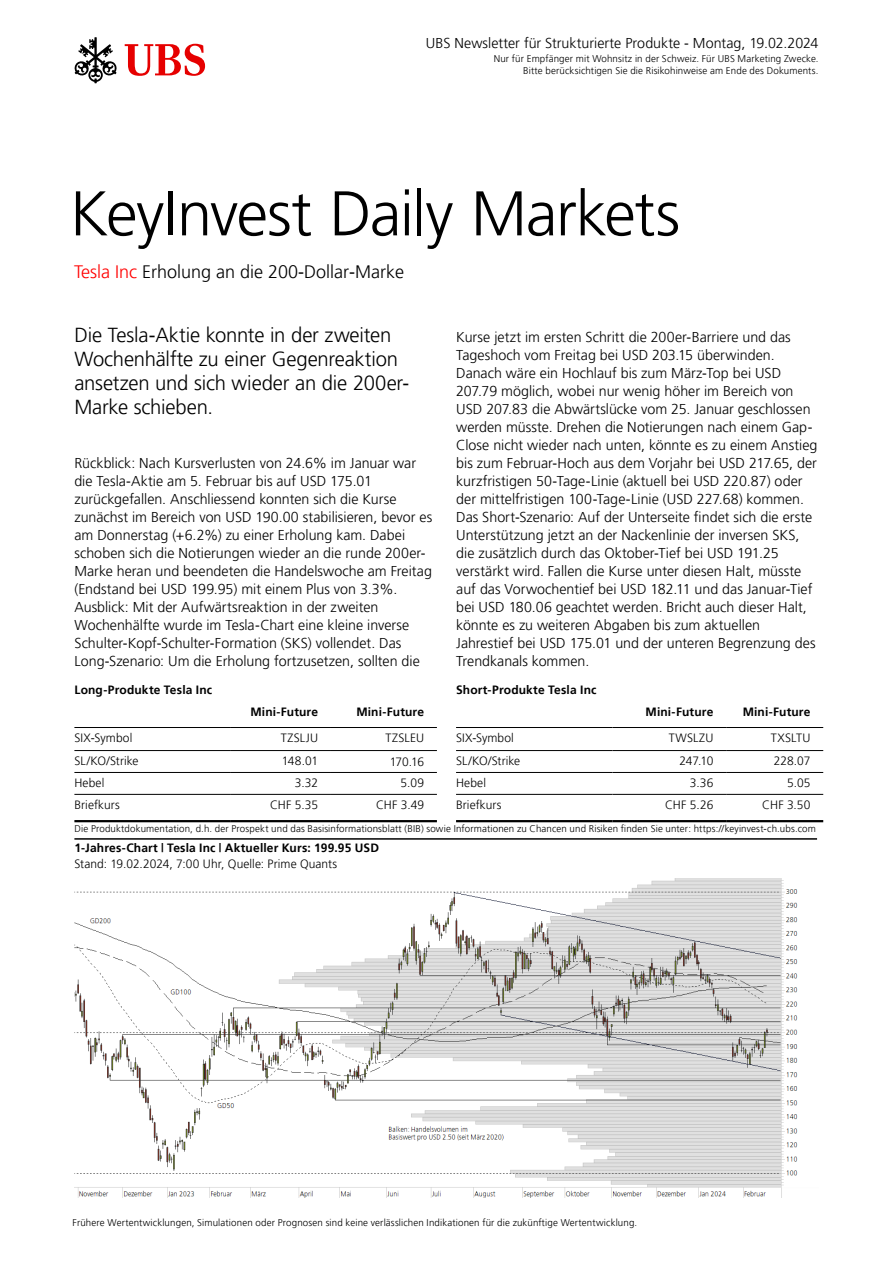
<style>
.page{position:relative;width:893px;height:1263px;background:#fff}
.page>*{position:absolute;margin:0;border:0;box-sizing:border-box;transform-origin:0 0}
.t1{font:300 63px "Frutiger 45";letter-spacing:-.02em;color:#000}
.t2{font:300 20.25px/24px "Frutiger 45";letter-spacing:-.01em;color:#000}
.t3{font:300 18px "Frutiger 45";color:#000}
.t4{font:300 14.25px/18px "Frutiger 45";color:#000}
.t5{font:300 12px "Frutiger 45";letter-spacing:.01em;color:#000}
.t6{font:300 12px "Frutiger 45";letter-spacing:.01em;color:#000}
.t7{font:300 9.75px/12px "Frutiger 45";letter-spacing:.015em;color:#000;text-align:right}
.s1{color:#f00}
</style>
<div class="page">
<svg style="left:125px;top:44px;width:80px;height:32px"></svg>
<svg style="left:74px;top:37px;width:43px;height:46px"></svg>
<img style="left:74px;top:878px;width:724px;height:319px">
<hr style="left:231px;top:750px;width:100px;height:1px;background:#000">
<hr style="left:74px;top:727px;width:157px;height:1px;background:#000">
<hr style="left:231px;top:727px;width:100px;height:1px;background:#000">
<hr style="left:331px;top:727px;width:106px;height:1px;background:#000">
<hr style="left:74px;top:750px;width:157px;height:1px;background:#000">
<hr style="left:331px;top:750px;width:106px;height:1px;background:#000">
<hr style="left:331px;top:772px;width:106px;height:1px;background:#000">
<hr style="left:74px;top:772px;width:157px;height:1px;background:#000">
<hr style="left:231px;top:772px;width:100px;height:1px;background:#000">
<hr style="left:74px;top:794px;width:157px;height:1px;background:#000">
<hr style="left:231px;top:794px;width:100px;height:1px;background:#000">
<hr style="left:331px;top:794px;width:106px;height:1px;background:#000">
<hr style="left:74px;top:820px;width:157px;height:2px;background:#000">
<hr style="left:231px;top:820px;width:100px;height:2px;background:#000">
<hr style="left:331px;top:820px;width:106px;height:2px;background:#000">
<hr style="left:612px;top:750px;width:114px;height:1px;background:#000">
<hr style="left:456px;top:727px;width:156px;height:1px;background:#000">
<hr style="left:612px;top:727px;width:114px;height:1px;background:#000">
<hr style="left:726px;top:727px;width:97px;height:1px;background:#000">
<hr style="left:456px;top:750px;width:156px;height:1px;background:#000">
<hr style="left:726px;top:750px;width:97px;height:1px;background:#000">
<hr style="left:456px;top:772px;width:156px;height:1px;background:#000">
<hr style="left:612px;top:772px;width:114px;height:1px;background:#000">
<hr style="left:726px;top:772px;width:97px;height:1px;background:#000">
<hr style="left:456px;top:794px;width:156px;height:1px;background:#000">
<hr style="left:612px;top:794px;width:114px;height:1px;background:#000">
<hr style="left:726px;top:794px;width:97px;height:1px;background:#000">
<hr style="left:456px;top:820px;width:156px;height:2px;background:#000">
<hr style="left:612px;top:820px;width:114px;height:2px;background:#000">
<hr style="left:726px;top:820px;width:97px;height:2px;background:#000">
<hr style="left:74px;top:838px;width:743px;height:2px;background:#000">
<p class="t4" style="left:426px;top:34px;width:394px">UBS Newsletter für Strukturierte Produkte - Montag, 19.02.2024</p>
<p class="t7" style="left:494px;top:53px;width:326px">Nur für Empfänger mit Wohnsitz in der Schweiz. Für UBS Marketing Zwecke.<br>Bitte berücksichtigen Sie die Risikohinweise am Ende des Dokuments.</p>
<h1 class="t1" style="left:70px;top:177px;width:612px">KeyInvest Daily Markets</h1>
<p class="t3" style="left:74px;top:261px;width:332px"><span class="s1">Tesla Inc</span> Erholung an die 200-Dollar-Marke</p>
<h2 class="t2" style="left:74px;top:323px;width:336px">Die Tesla-Aktie konnte in der zweiten<br>Wochenhälfte zu einer Gegenreaktion ansetzen und sich wieder an die 200er-<br>Marke schieben.</h2>
<p class="t4" style="left:456px;top:328px;width:363px">Kurse jetzt im ersten Schritt die 200er-Barriere und das Tageshoch vom Freitag bei USD 203.15 überwinden.<br>Danach wäre ein Hochlauf bis zum März-Top bei USD 207.79 möglich, wobei nur wenig höher im Bereich von USD 207.83 die Abwärtslücke vom 25. Januar geschlossen werden müsste. Drehen die Notierungen nach einem Gap-Close nicht wieder nach unten, könnte es zu einem Anstieg bis zum Februar-Hoch aus dem Vorjahr bei USD 217.65, der kurzfristigen 50-Tage-Linie (aktuell bei USD 220.87) oder der mittelfristigen 100-Tage-Linie (USD 227.68) kommen.<br>Das Short-Szenario: Auf der Unterseite findet sich die erste Unterstützung jetzt an der Nackenlinie der inversen SKS, die zusätzlich durch das Oktober-Tief bei USD 191.25 verstärkt wird. Fallen die Kurse unter diesen Halt, müsste auf das Vorwochentief bei USD 182.11 und das Januar-Tief bei USD 180.06 geachtet werden. Bricht auch dieser Halt, könnte es zu weiteren Abgaben bis zum aktuellen Jahrestief bei USD 175.01 und der unteren Begrenzung des Trendkanals kommen.</p>
<p class="t4" style="left:74px;top:454px;width:359px">Rückblick: Nach Kursverlusten von 24.6% im Januar war die Tesla-Aktie am 5. Februar bis auf USD 175.01 zurückgefallen. Anschliessend konnten sich die Kurse zunächst im Bereich von USD 190.00 stabilisieren, bevor es am Donnerstag (+6.2%) zu einer Erholung kam. Dabei schoben sich die Notierungen wieder an die runde 200er-Marke heran und beendeten die Handelswoche am Freitag (Endstand bei USD 199.95) mit einem Plus von 3.3%.<br>Ausblick: Mit der Aufwärtsreaktion in der zweiten Wochenhälfte wurde im Tesla-Chart eine kleine inverse Schulter-Kopf-Schulter-Formation (SKS) vollendet. Das Long-Szenario: Um die Erholung fortzusetzen, sollten die</p>
<p class="t6" style="left:250px;top:704px;width:69px">Mini-Future</p>
<p class="t6" style="left:356px;top:704px;width:69px">Mini-Future</p>
<p class="t5" style="left:74px;top:731px;width:59px">SIX-Symbol</p>
<p class="t5" style="left:281px;top:731px;width:39px">TZSLJU</p>
<p class="t5" style="left:385px;top:731px;width:40px">TZSLEU</p>
<p class="t5" style="left:74px;top:754px;width:66px">SL/KO/Strike</p>
<p class="t5" style="left:282px;top:754px;width:38px">148.01</p>
<p class="t5" style="left:390px;top:755px;width:36px">170.16</p>
<p class="t5" style="left:74px;top:776px;width:32px">Hebel</p>
<p class="t5" style="left:295px;top:776px;width:25px">3.32</p>
<p class="t5" style="left:401px;top:776px;width:25px">5.09</p>
<p class="t5" style="left:74px;top:797px;width:47px">Briefkurs</p>
<p class="t5" style="left:270px;top:797px;width:50px">CHF 5.35</p>
<p class="t5" style="left:376px;top:797px;width:50px">CHF 3.49</p>
<p class="t6" style="left:74px;top:682px;width:139px">Long-Produkte Tesla Inc</p>
<p class="t6" style="left:456px;top:682px;width:142px">Short-Produkte Tesla Inc</p>
<p class="t6" style="left:646px;top:704px;width:69px">Mini-Future</p>
<p class="t6" style="left:743px;top:704px;width:69px">Mini-Future</p>
<p class="t5" style="left:456px;top:731px;width:59px">SIX-Symbol</p>
<p class="t5" style="left:669px;top:731px;width:46px">TWSLZU</p>
<p class="t5" style="left:771px;top:731px;width:41px">TXSLTU</p>
<p class="t5" style="left:456px;top:754px;width:66px">SL/KO/Strike</p>
<p class="t5" style="left:679px;top:754px;width:35px">247.10</p>
<p class="t5" style="left:774px;top:754px;width:38px">228.07</p>
<p class="t5" style="left:456px;top:776px;width:32px">Hebel</p>
<p class="t5" style="left:690px;top:776px;width:25px">3.36</p>
<p class="t5" style="left:787px;top:776px;width:25px">5.05</p>
<p class="t5" style="left:456px;top:797px;width:47px">Briefkurs</p>
<p class="t5" style="left:665px;top:797px;width:50px">CHF 5.26</p>
<p class="t5" style="left:762px;top:797px;width:50px">CHF 3.50</p>
<p class="t7" style="left:74px;top:822px;width:743px">Die Produktdokumentation, d.h. der Prospekt und das Basisinformationsblatt (BIB) sowie Informationen zu Chancen und Risiken finden Sie unter: https://keyinvest-ch.ubs.com</p>
<p class="t6" style="left:74px;top:841px;width:306px">1-Jahres-Chart | Tesla Inc | Aktueller Kurs: 199.95 USD</p>
<p class="t5" style="left:74px;top:857px;width:264px">Stand: 19.02.2024, 7:00 Uhr, Quelle: Prime Quants</p>
<p class="t7" style="left:73px;top:1216px;width:566px">Frühere Wertentwicklungen, Simulationen oder Prognosen sind keine verlässlichen Indikationen für die zukünftige Wertentwicklung.</p>
</div>
